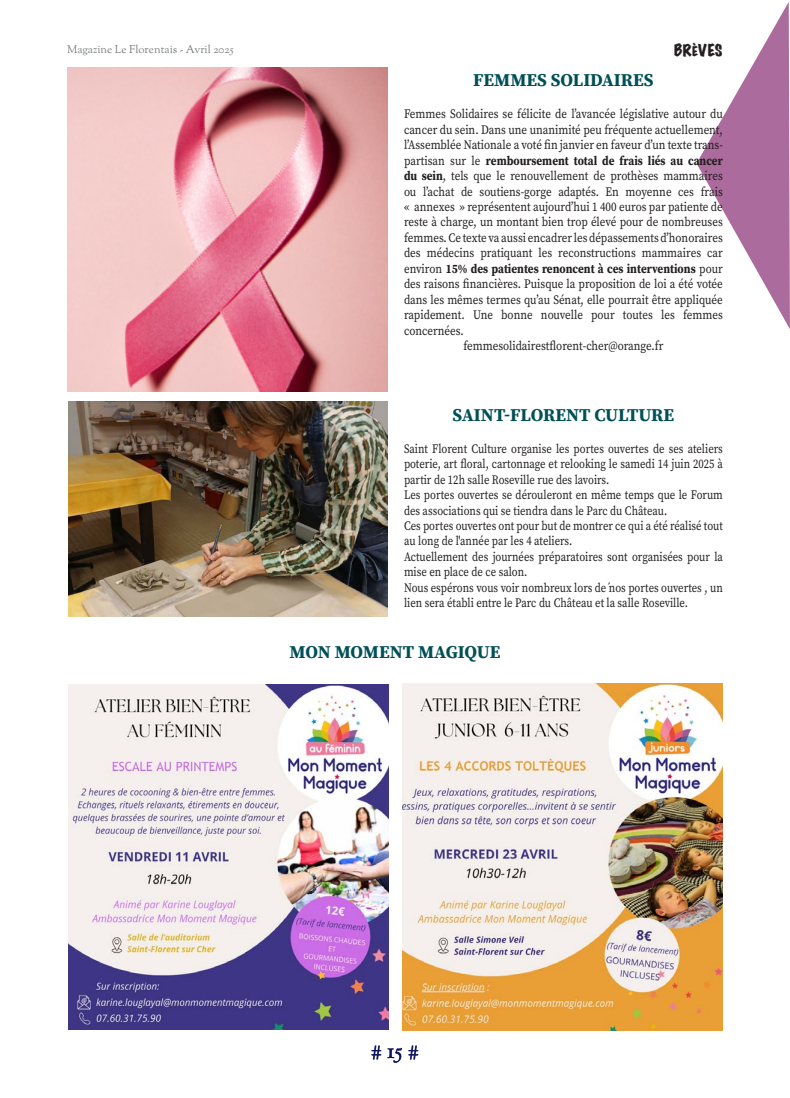
<style>
.page{position:relative;width:790px;height:1098px;background:#fff}
.page>*{position:absolute;margin:0;border:0;box-sizing:border-box;transform-origin:0 0}
.t1{font:22.5px "OFL Goudy St M";color:#0f165f}
.t2{font:700 18px "Source Serif Pro";letter-spacing:-.005em;color:#005057}
.t3{font:expanded 15px "Marker Felt";color:#231f20}
.t4{font:12.88px "Source Serif Pro";color:#231f20;scale:.86 1}
.t5{font:12.88px/15.4px "Source Serif Pro";color:#231f20;scale:.83 1}
.t6{font:700 12.88px "Source Serif Pro";color:#231f20;scale:.86 1}
.t7{font:11.25px "OFL Goudy St M";color:#7e8083}
.s1{font-weight:400}
.s2{font-weight:700}
</style>
<div class="page">
<svg style="left:696px;top:2px;width:93px;height:326px"></svg>
<img style="left:67px;top:68px;width:320px;height:323px">
<img style="left:68px;top:402px;width:319px;height:214px">
<img style="left:68px;top:684px;width:320px;height:345px">
<img style="left:402px;top:683px;width:320px;height:347px">
<p class="t7" style="left:67px;top:42px;width:168px">Magazine Le Florentais - Avril 2025</p>
<p class="t3" style="left:673px;top:38px;width:50px">BRÈVES</p>
<h2 class="t2" style="left:473px;top:68px;width:182px">FEMMES SOLIDAIRES</h2>
<p class="t4" style="left:404px;top:106px;width:372px">Femmes Solidaires se félicite de l’avancée législative autour du</p>
<p class="t4" style="left:404px;top:121px;width:372px">cancer du sein. Dans une unanimité peu fréquente actuellement,</p>
<p class="t4" style="left:404px;top:136px;width:372px">l’Assemblée Nationale a voté fin janvier en faveur d’un texte trans-</p>
<p class="t6" style="left:404px;top:151px;width:372px"><span class="s1">partisan sur le</span> remboursement total de frais liés au cancer</p>
<p class="t4" style="left:404px;top:167px;width:372px"><span class="s2">du sein</span>, tels que le renouvellement de prothèses mammaires</p>
<p class="t4" style="left:404px;top:183px;width:372px">ou l’achat de soutiens-gorge adaptés. En moyenne ces frais</p>
<p class="t4" style="left:404px;top:198px;width:372px">« annexes » représentent aujourd’hui 1 400 euros par patiente de</p>
<p class="t4" style="left:404px;top:213px;width:372px">reste à charge, un montant bien trop élevé pour de nombreuses</p>
<p class="t4" style="left:404px;top:229px;width:372px">femmes. Ce texte va aussi encadrer les dépassements d’honoraires</p>
<p class="t4" style="left:404px;top:244px;width:372px">des médecins pratiquant les reconstructions mammaires car</p>
<p class="t6" style="left:404px;top:259px;width:372px"><span class="s1">environ</span> 15% des patientes renoncent à ces interventions <span class="s1">pour</span></p>
<p class="t4" style="left:404px;top:275px;width:372px">des raisons financières. Puisque la proposition de loi a été votée</p>
<p class="t4" style="left:404px;top:291px;width:372px">dans les mêmes termes qu’au Sénat, elle pourrait être appliquée</p>
<p class="t4" style="left:404px;top:306px;width:372px">rapidement. Une bonne nouvelle pour toutes les femmes</p>
<p class="t4" style="left:404px;top:321px;width:71px">concernées.</p>
<p class="t4" style="left:463px;top:337px;width:234px">femmesolidairestflorent-cher@orange.fr</p>
<h2 class="t2" style="left:452px;top:402px;width:223px">SAINT-FLORENT CULTURE</h2>
<p class="t5" style="left:404px;top:441px;width:385px">Saint Florent Culture organise les portes ouvertes de ses ateliers poterie, art floral, cartonnage et relooking le samedi 14 juin 2025 à partir de 12h salle Roseville rue des lavoirs.<br>Les portes ouvertes se dérouleront en même temps que le Forum des associations qui se tiendra dans le Parc du Château.<br>Ces portes ouvertes ont pour but de montrer ce qui a été réalisé tout au long de l'année par les 4 ateliers.<br>Actuellement des journées préparatoires sont organisées pour la mise en place de ce salon.<br>Nous espérons vous voir nombreux lors de ́nos portes ouvertes , un lien sera établi entre le Parc du Château et la salle Roseville.</p>
<h2 class="t2" style="left:289px;top:639px;width:212px">MON MOMENT MAGIQUE</h2>
<h1 class="t1" style="left:370px;top:1036px;width:50px"># 15 #</h1>
</div>
